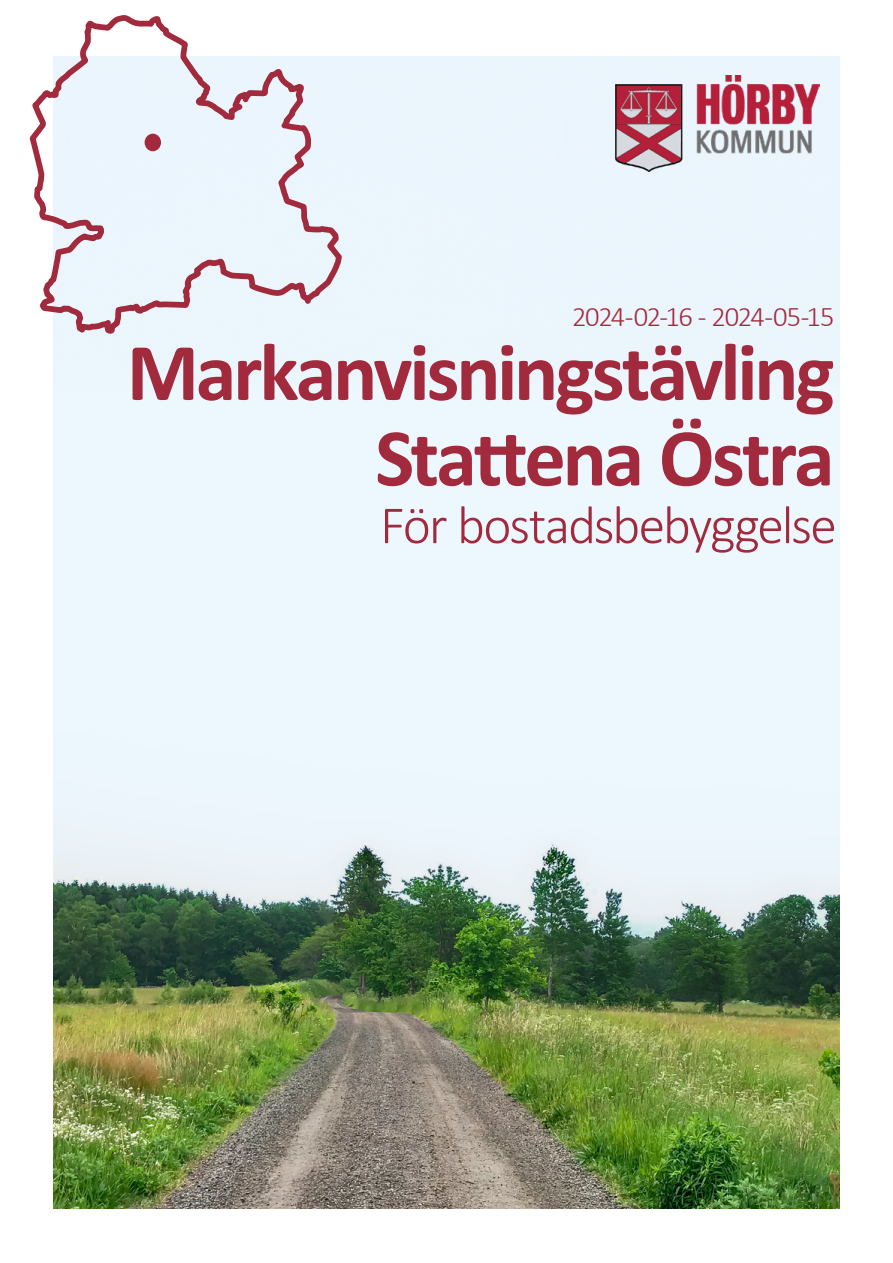
<style>
.page{position:relative;width:893px;height:1263px;background:#fff}
.page>*{position:absolute;margin:0;border:0;box-sizing:border-box;transform-origin:0 0}
.t1{font:700 82.5px/85.5px "Calibri";letter-spacing:-.04em;color:#a22a3d;text-align:right}
.t2{font:300 54px "Calibri";letter-spacing:-.04em;color:#a22a3d}
.t3{font:300 28.5px "Calibri";letter-spacing:-.045em;color:#a22a3d}
</style>
<div class="page">
<img style="left:54px;top:56px;width:785px;height:1152px">
<svg style="left:30px;top:15px;width:312px;height:319px"></svg>
<div style="left:145px;top:134px;width:16px;height:17px;background:#a32a3d;border-radius:50%"></div>
<img style="left:615px;top:76px;width:205px;height:96px">
<p class="t3" style="left:572px;top:299px;width:264px">2024-02-16 - 2024-05-15</p>
<p class="t1" style="left:127px;top:329px;width:709px">Markanvisningstävling<br>Stattena Östra</p>
<p class="t2" style="left:380px;top:492px;width:458px">För bostadsbebyggelse</p>
</div>
